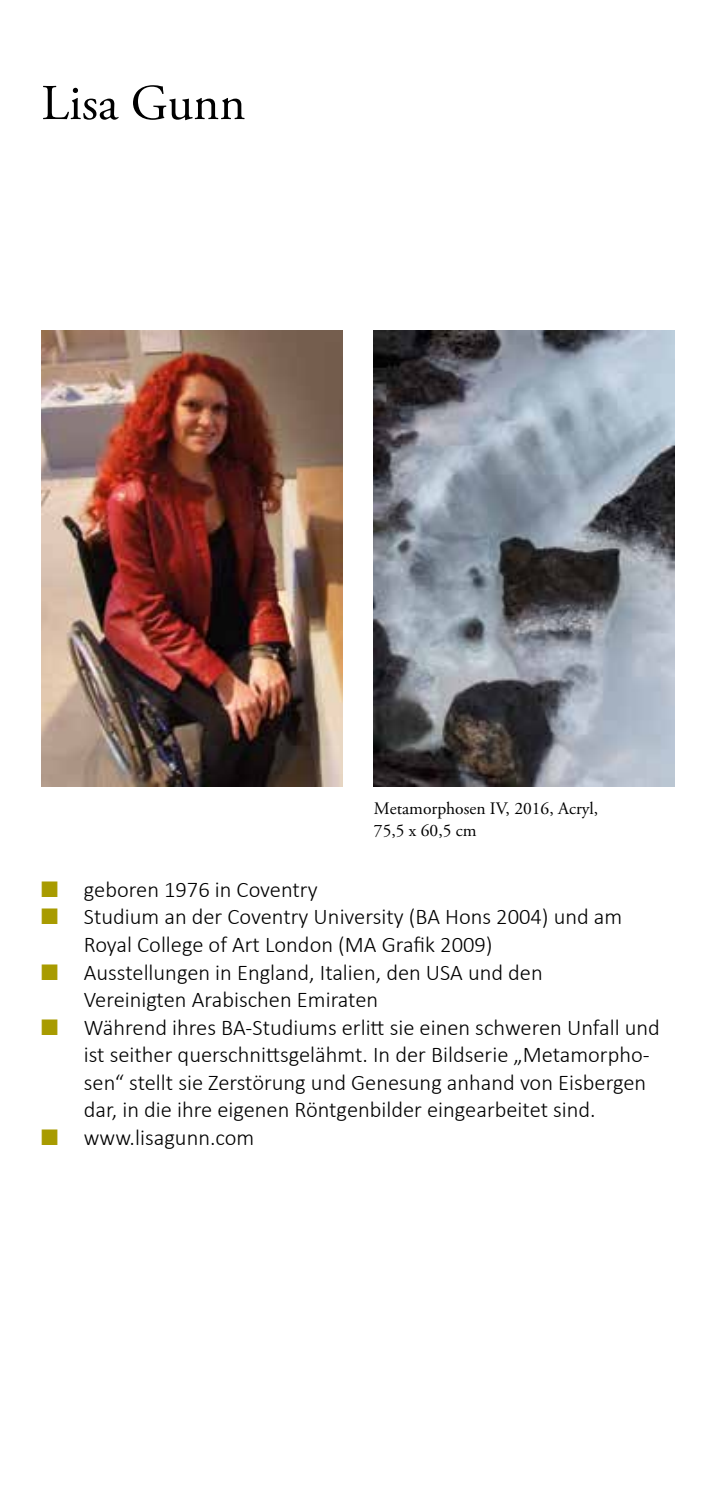
<style>
.page{position:relative;width:716px;height:1489px;background:#fff}
.page>*{position:absolute;margin:0;border:0;box-sizing:border-box;transform-origin:0 0}
.t1{font:50px "Adobe Garamond Pro";color:#000}
.t2{font:300 22.5px/27.5px "Calibri";color:#000}
.t3{font:17.5px/22.5px "Adobe Garamond Pro";color:#000}
.s1{color:#a89b00}
</style>
<div class="page">
<img style="left:41px;top:331px;width:301px;height:455px">
<img style="left:374px;top:331px;width:300px;height:455px">
<p class="t1" style="left:41px;top:73px;width:206px">Lisa Gunn</p>
<p class="t3" style="left:374px;top:797px;width:226px">Metamorphosen IV, 2016, Acryl,<br>75,5 x 60,5 cm</p>
<p class="t2" style="left:41px;top:875px;width:278px"><span class="s1">■</span> geboren 1976 in Coventry</p>
<p class="t2" style="left:84px;top:902px;width:540px;text-indent:-43px"><span class="s1">■</span> Studium an der Coventry University (BA Hons 2004) und am<br>Royal College of Art London (MA Grafik 2009)</p>
<p class="t2" style="left:84px;top:958px;width:460px;text-indent:-43px"><span class="s1">■</span> Ausstellungen in England, Italien, den USA und den<br>Vereinigten Arabischen Emiraten</p>
<p class="t2" style="left:84px;top:1013px;width:577px;text-indent:-43px"><span class="s1">■</span> Während ihres BA-Studiums erlitt sie einen schweren Unfall und ist seither querschnittsgelähmt. In der Bildserie „Metamorpho&shy;sen“ stellt sie Zerstörung und Genesung anhand von Eisbergen dar, in die ihre eigenen Röntgenbilder eingearbeitet sind.</p>
<p class="t2" style="left:41px;top:1123px;width:215px"><span class="s1">■</span> www.lisagunn.com</p>
</div>
